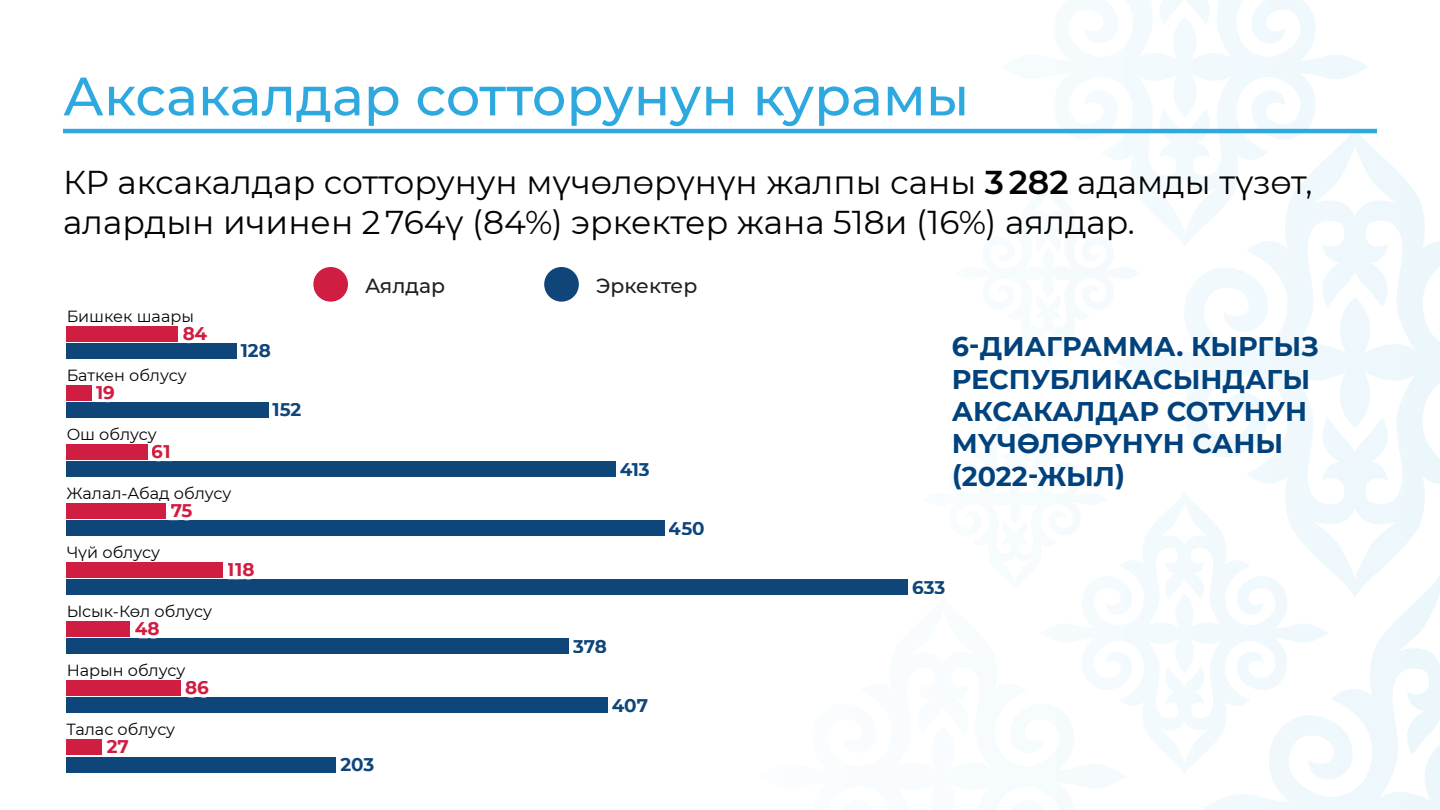
<style>
.page{position:relative;width:1440px;height:810px;background:#fff}
.page>*{position:absolute;margin:0;border:0;box-sizing:border-box;transform-origin:0 0}
.t1{font:500 54px "Montserrat";color:#2ea9e0}
.t2{font:33px/39.6px "Montserrat";color:#040503}
.t3{font:700 27px/32.4px "Montserrat";color:#01427c}
.t4{font:500 20.4px "Montserrat";color:#231f20}
.t5{font:700 18.3px "Montserrat";color:#0f467a}
.t6{font:700 18.3px "Montserrat";color:#cf1e42}
.t7{font:16.05px "Montserrat";color:#050504}
.s1{font-weight:600}
</style>
<div class="page">
<svg style="left:1001px;top:0;width:368px;height:247px"></svg>
<hr style="left:63px;top:129px;width:1314px;height:4px;background:#2ea9e0">
<div style="left:66px;top:326px;width:112px;height:15px;background:#cf1e42"></div>
<div style="left:66px;top:385px;width:26px;height:15px;background:#cf1e42"></div>
<div style="left:66px;top:444px;width:82px;height:16px;background:#cf1e42"></div>
<div style="left:66px;top:503px;width:100px;height:16px;background:#cf1e42"></div>
<div style="left:66px;top:562px;width:157px;height:16px;background:#cf1e42"></div>
<div style="left:66px;top:621px;width:64px;height:16px;background:#cf1e42"></div>
<div style="left:66px;top:680px;width:115px;height:16px;background:#cf1e42"></div>
<div style="left:66px;top:739px;width:36px;height:16px;background:#cf1e42"></div>
<div style="left:66px;top:343px;width:171px;height:16px;background:#0f467a"></div>
<div style="left:66px;top:402px;width:203px;height:16px;background:#0f467a"></div>
<div style="left:66px;top:461px;width:550px;height:16px;background:#0f467a"></div>
<div style="left:66px;top:520px;width:599px;height:16px;background:#0f467a"></div>
<div style="left:66px;top:579px;width:842px;height:16px;background:#0f467a"></div>
<div style="left:66px;top:639px;width:503px;height:15px;background:#0f467a"></div>
<div style="left:66px;top:698px;width:542px;height:15px;background:#0f467a"></div>
<div style="left:66px;top:757px;width:270px;height:15px;background:#0f467a"></div>
<svg style="left:96px;top:402px;width:14px;height:1px"></svg>
<svg style="left:156px;top:461px;width:16px;height:1px"></svg>
<svg style="left:168px;top:520px;width:22px;height:1px"></svg>
<svg style="left:227px;top:579px;width:25px;height:1px"></svg>
<svg style="left:132px;top:638px;width:31px;height:1px"></svg>
<svg style="left:182px;top:697px;width:30px;height:1px"></svg>
<div style="left:544px;top:267px;width:35px;height:35px;background:#104579;border-radius:50%"></div>
<div style="left:313px;top:267px;width:35px;height:35px;background:#cf1e41;border-radius:50%"></div>
<h1 class="t1" style="left:63px;top:59px;width:908px">Аксакалдар сотторунун курамы</h1>
<p class="t2" style="left:63px;top:161px;width:1251px">КР аксакалдар сотторунун мүчөлөрүнүн жалпы саны <span class="s1">3 282</span> адамды түзөт, алардын ичинен 2 764ү (84%) эркектер жана 518и (16%) аялдар.</p>
<p class="t7" style="left:66px;top:305px;width:129px">Бишкек шаары</p>
<p class="t6" style="left:182px;top:320px;width:26px">84</p>
<p class="t7" style="left:66px;top:364px;width:122px">Баткен облусу</p>
<p class="t6" style="left:96px;top:379px;width:20px">19</p>
<p class="t7" style="left:66px;top:423px;width:92px">Ош облусу</p>
<p class="t6" style="left:152px;top:438px;width:20px">61</p>
<p class="t5" style="left:241px;top:338px;width:32px">128</p>
<p class="t5" style="left:273px;top:397px;width:30px">152</p>
<p class="t7" style="left:66px;top:482px;width:167px">Жалал-Абад облусу</p>
<p class="t6" style="left:171px;top:497px;width:23px">75</p>
<p class="t7" style="left:66px;top:541px;width:95px">Чүй облусу</p>
<p class="t7" style="left:66px;top:600px;width:147px">Ысык-Көл облусу</p>
<p class="t6" style="left:135px;top:616px;width:26px">48</p>
<p class="t7" style="left:66px;top:659px;width:120px">Нарын облусу</p>
<p class="t6" style="left:185px;top:675px;width:25px">86</p>
<p class="t7" style="left:66px;top:718px;width:110px">Талас облусу</p>
<p class="t6" style="left:107px;top:734px;width:24px">27</p>
<p class="t6" style="left:228px;top:556px;width:28px">118</p>
<p class="t4" style="left:365px;top:271px;width:81px">Аялдар</p>
<p class="t4" style="left:596px;top:271px;width:103px">Эркектер</p>
<p class="t5" style="left:340px;top:751px;width:35px">203</p>
<p class="t5" style="left:620px;top:456px;width:32px">413</p>
<p class="t5" style="left:669px;top:515px;width:37px">450</p>
<p class="t5" style="left:573px;top:633px;width:35px">378</p>
<p class="t5" style="left:612px;top:692px;width:38px">407</p>
<p class="t3" style="left:952px;top:329px;width:369px">6-ДИАГРАММА. КЫРГЫЗ<br>РЕСПУБЛИКАСЫНДАГЫ<br>АКСАКАЛДАР СОТУНУН<br>МҮЧӨЛӨРҮНҮН САНЫ (2022-ЖЫЛ)</p>
<p class="t5" style="left:912px;top:574px;width:35px">633</p>
</div>
